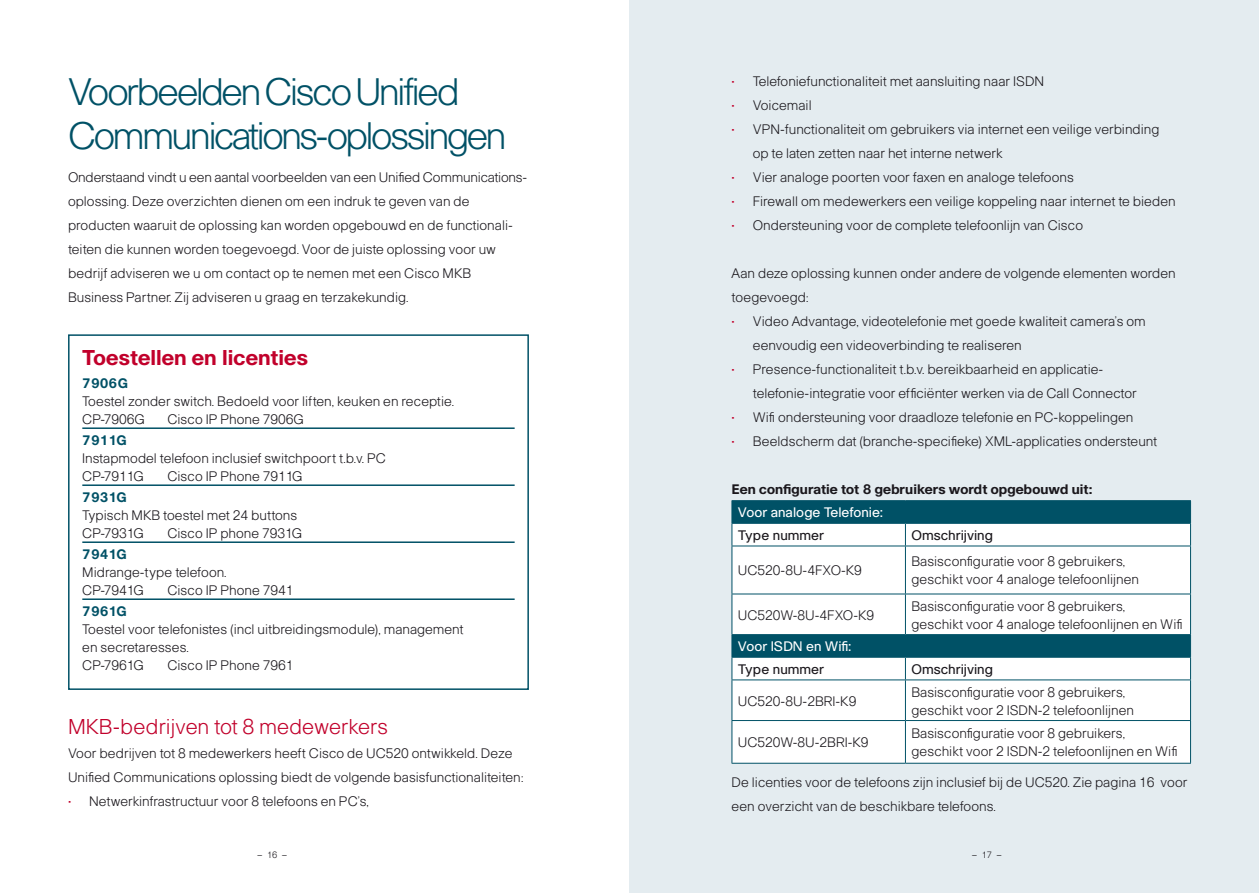
<style>
.page{position:relative;width:1259px;height:893px;background:#fff}
.page>*{position:absolute;margin:0;border:0;box-sizing:border-box;transform-origin:0 0}
.t1{font:300 37.5px/43.5px "Cisco";letter-spacing:-.07em;color:#005166}
.t2{font:300 21px "Cisco";color:#c1002b}
.t3{font:700 21px "Cisco";color:#c1002b}
.t4{font:300 13.5px/24px "Cisco";color:#1a171c}
.t5{font:700 13.5px "Cisco";color:#1a171c}
.t6{font:13.5px "Cisco";color:#1a171c}
.t7{font:13.5px "Cisco";color:#fff}
.t8{font:700 13.5px "Cisco";color:#005166}
.t9{font:300 9px "Cisco";color:#1a171c}
.s1{color:#c1002b}
</style>
<div class="page">
<div style="left:629px;top:0;width:630px;height:893px;background:#e4ecf0"></div>
<div style="left:732px;top:501px;width:458px;height:22px;background:#005166"></div>
<svg style="left:732px;top:524px;width:458px;height:239px;background:#e4edef"></svg>
<svg style="left:905px;top:524px;width:1px;height:22px"></svg>
<svg style="left:905px;top:658px;width:1px;height:21px"></svg>
<hr style="left:731px;top:679px;width:174px;height:1px;background:#005166">
<hr style="left:731px;top:680px;width:1px;height:40px;background:#005166">
<hr style="left:905px;top:679px;width:286px;height:1px;background:#005166">
<hr style="left:905px;top:680px;width:1px;height:40px;background:#005166">
<hr style="left:1190px;top:680px;width:1px;height:40px;background:#005166">
<hr style="left:731px;top:720px;width:174px;height:1px;background:#005166">
<hr style="left:731px;top:721px;width:1px;height:42px;background:#005166">
<hr style="left:731px;top:763px;width:174px;height:1px;background:#005166">
<hr style="left:905px;top:720px;width:286px;height:1px;background:#005166">
<hr style="left:905px;top:721px;width:1px;height:42px;background:#005166">
<hr style="left:1190px;top:721px;width:1px;height:42px;background:#005166">
<hr style="left:905px;top:763px;width:286px;height:1px;background:#005166">
<hr style="left:731px;top:546px;width:174px;height:1px;background:#005166">
<hr style="left:731px;top:546px;width:1px;height:48px;background:#005166">
<hr style="left:905px;top:546px;width:286px;height:1px;background:#005166">
<hr style="left:905px;top:546px;width:1px;height:48px;background:#005166">
<hr style="left:1190px;top:546px;width:1px;height:48px;background:#005166">
<hr style="left:731px;top:594px;width:174px;height:1px;background:#005166">
<hr style="left:731px;top:594px;width:1px;height:40px;background:#005166">
<hr style="left:905px;top:594px;width:286px;height:1px;background:#005166">
<hr style="left:905px;top:594px;width:1px;height:40px;background:#005166">
<hr style="left:1190px;top:594px;width:1px;height:40px;background:#005166">
<hr style="left:731px;top:500px;width:174px;height:1px;background:#005166">
<svg style="left:731px;top:501px;width:1px;height:45px"></svg>
<hr style="left:905px;top:500px;width:286px;height:1px;background:#005166">
<svg style="left:1190px;top:501px;width:1px;height:45px"></svg>
<hr style="left:731px;top:523px;width:174px;height:1px;background:#005166">
<hr style="left:905px;top:523px;width:286px;height:1px;background:#005166">
<hr style="left:731px;top:634px;width:174px;height:1px;background:#005166">
<svg style="left:731px;top:635px;width:1px;height:44px"></svg>
<hr style="left:905px;top:634px;width:286px;height:1px;background:#005166">
<svg style="left:1190px;top:635px;width:1px;height:44px"></svg>
<hr style="left:731px;top:657px;width:174px;height:1px;background:#005166">
<hr style="left:905px;top:657px;width:286px;height:1px;background:#005166">
<hr style="left:82px;top:427px;width:432px;height:2px;background:#005166">
<hr style="left:82px;top:484px;width:432px;height:2px;background:#005166">
<hr style="left:82px;top:541px;width:432px;height:2px;background:#005166">
<hr style="left:82px;top:598px;width:432px;height:2px;background:#005166">
<div style="left:68px;top:334px;width:461px;height:356px;border:2px solid #005166"></div>
<h1 class="t1" style="left:68px;top:69px;width:440px">Voorbeelden Cisco Unified<br>Communications-oplossingen</h1>
<p class="t4" style="left:68px;top:165px;width:459px">Onderstaand vindt u een aantal voorbeelden van een Unified Communi-cations&shy;oplossing. Deze overzichten dienen om een indruk te geven van de producten waaruit de oplossing kan worden opgebouwd en de functionali&shy;teiten die kunnen worden toegevoegd. Voor de juiste oplossing voor uw bedrijf adviseren we u om contact op te nemen met een Cisco MKB Business Partner. Zij adviseren u graag en terzakekundig.</p>
<h2 class="t3" style="left:82px;top:345px;width:227px">Toestellen en licenties</h2>
<p class="t8" style="left:82px;top:374px;width:47px">7906G</p>
<p class="t4" style="left:82px;top:392px;width:373px;line-height:18px">Toestel zonder switch. Bedoeld voor liften, keuken en receptie.<br>CP-7906G</p>
<p class="t4" style="left:167px;top:407px;width:138px">Cisco IP Phone 7906G</p>
<p class="t8" style="left:82px;top:431px;width:46px">7911G</p>
<p class="t4" style="left:82px;top:449px;width:305px;line-height:18px">Instapmodel telefoon inclusief switchpoort t.b.v. PC<br>CP-7911G</p>
<p class="t4" style="left:167px;top:464px;width:137px">Cisco IP Phone 79 11G</p>
<p class="t8" style="left:82px;top:488px;width:46px">7931G</p>
<p class="t4" style="left:82px;top:506px;width:216px;line-height:18px">Typisch MKB toestel met 24 buttons<br>CP-793</p>
<p class="t4" style="left:127px;top:521px;width:19px">1G</p>
<p class="t4" style="left:167px;top:521px;width:136px">Cisco IP phone 793 1G</p>
<p class="t8" style="left:82px;top:545px;width:46px">7941G</p>
<p class="t4" style="left:82px;top:563px;width:146px;line-height:18px">Midrange-type telefoon.<br>CP-7941G</p>
<p class="t4" style="left:167px;top:578px;width:127px">Cisco IP Phone 7941</p>
<p class="t8" style="left:82px;top:602px;width:46px">7961G</p>
<p class="t4" style="left:82px;top:620px;width:383px;line-height:18px">Toestel voor telefonistes (incl uitbreidingsmodule), management en secretaresses.<br>CP-796</p>
<p class="t4" style="left:127px;top:653px;width:19px">1G</p>
<p class="t4" style="left:167px;top:653px;width:127px">Cisco IP Phone 796 1</p>
<h2 class="t2" style="left:68px;top:714px;width:321px">MKB-bedrijven tot 8 medewerkers</h2>
<p class="t4" style="left:68px;top:741px;width:457px">Voor bedrijven tot 8 medewerkers heeft Cisco de UC520 ontwikkeld. Deze<br>Unified Communications oplossing biedt de volgende basisfunctionaliteiten:</p>
<p class="t4" style="left:68px;top:789px;width:302px"><span class="s1">•</span> Netwerkinfrastructuur voor 8 telefoons en PC’s,</p>
<p class="t4" style="left:731px;top:69px;width:314px"><span class="s1">•</span> Telefoniefunctionaliteit met aansluiting naar ISDN</p>
<p class="t4" style="left:731px;top:93px;width:82px"><span class="s1">•</span> Voicemail</p>
<p class="t4" style="left:753px;top:117px;width:408px;text-indent:-21px"><span class="s1">•</span> VPN-functionaliteit om gebruikers via internet een veilige verbinding op te laten zetten naar het interne netwerk</p>
<p class="t4" style="left:731px;top:165px;width:344px"><span class="s1">•</span> Vier analoge poorten voor faxen en analoge telefoons</p>
<p class="t4" style="left:731px;top:189px;width:445px"><span class="s1">•</span> Firewall om medewerkers een veilige koppeling naar internet te bieden</p>
<p class="t4" style="left:731px;top:213px;width:353px"><span class="s1">•</span> Ondersteuning voor de complete telefoonlijn van Cisco</p>
<p class="t4" style="left:731px;top:261px;width:445px">Aan deze oplossing kunnen onder andere de volgende elementen worden toegevoegd:</p>
<p class="t4" style="left:753px;top:309px;width:394px;text-indent:-21px"><span class="s1">•</span> Video Advantage, videotelefonie met goede kwaliteit camera’s om eenvoudig een videoverbinding te realiseren</p>
<p class="t4" style="left:753px;top:357px;width:385px;text-indent:-21px"><span class="s1">•</span> Presence-functionaliteit t.b.v. bereikbaarheid en applicatie&shy;telefonie-integratie voor efficiënter werken via de Call Connector</p>
<p class="t4" style="left:731px;top:405px;width:403px"><span class="s1">•</span> Wifi ondersteuning voor draadloze telefonie en PC-koppelingen</p>
<p class="t4" style="left:731px;top:429px;width:427px"><span class="s1">•</span> Beeldscherm dat (branche-specifieke) XML-applicaties ondersteunt</p>
<p class="t5" style="left:731px;top:481px;width:363px">Een configuratie tot 8 gebruikers wordt opgebouwd uit:</p>
<p class="t7" style="left:738px;top:505px;width:146px">Voor analoge Telefonie:</p>
<p class="t6" style="left:738px;top:527px;width:88px">Type nummer</p>
<p class="t6" style="left:911px;top:527px;width:83px">Omschrijving</p>
<p class="t4" style="left:738px;top:558px;width:124px">UC520-8U-4FXO-K9</p>
<p class="t4" style="left:911px;top:552px;width:229px;line-height:18px">Basisconfiguratie voor 8 gebruikers, geschikt voor 4 analoge telefoonlijnen</p>
<p class="t4" style="left:738px;top:602px;width:137px">UC520W-8U-4FXO-K9</p>
<p class="t4" style="left:911px;top:596px;width:273px;line-height:18px">Basisconfiguratie voor 8 gebruikers,<br>geschikt voor 4 analoge telefoonlijnen en Wifi</p>
<p class="t7" style="left:738px;top:639px;width:115px">Voor ISDN en Wifi:</p>
<p class="t6" style="left:738px;top:661px;width:88px">Type nummer</p>
<p class="t6" style="left:911px;top:661px;width:83px">Omschrijving</p>
<p class="t4" style="left:738px;top:688px;width:119px">UC520-8U-2BRI-K9</p>
<p class="t4" style="left:911px;top:682px;width:224px;line-height:18px">Basisconfiguratie voor 8 gebruikers, geschikt voor 2 ISDN-2 telefoonlijnen</p>
<p class="t4" style="left:738px;top:730px;width:131px">UC520W-8U-2BRI-K9</p>
<p class="t4" style="left:911px;top:724px;width:268px;line-height:18px">Basisconfiguratie voor 8 gebruikers, geschikt voor 2 ISDN-2 telefoonlijnen en Wifi</p>
<p class="t4" style="left:731px;top:770px;width:457px">De licenties voor de telefoons zijn inclusief bij de UC520. Zie pagina 16 voor een overzicht van de beschikbare telefoons.</p>
<p class="t9" style="left:257px;top:849px;width:32px">– 16 –</p>
<p class="t9" style="left:971px;top:849px;width:32px">– 17 –</p>
</div>
